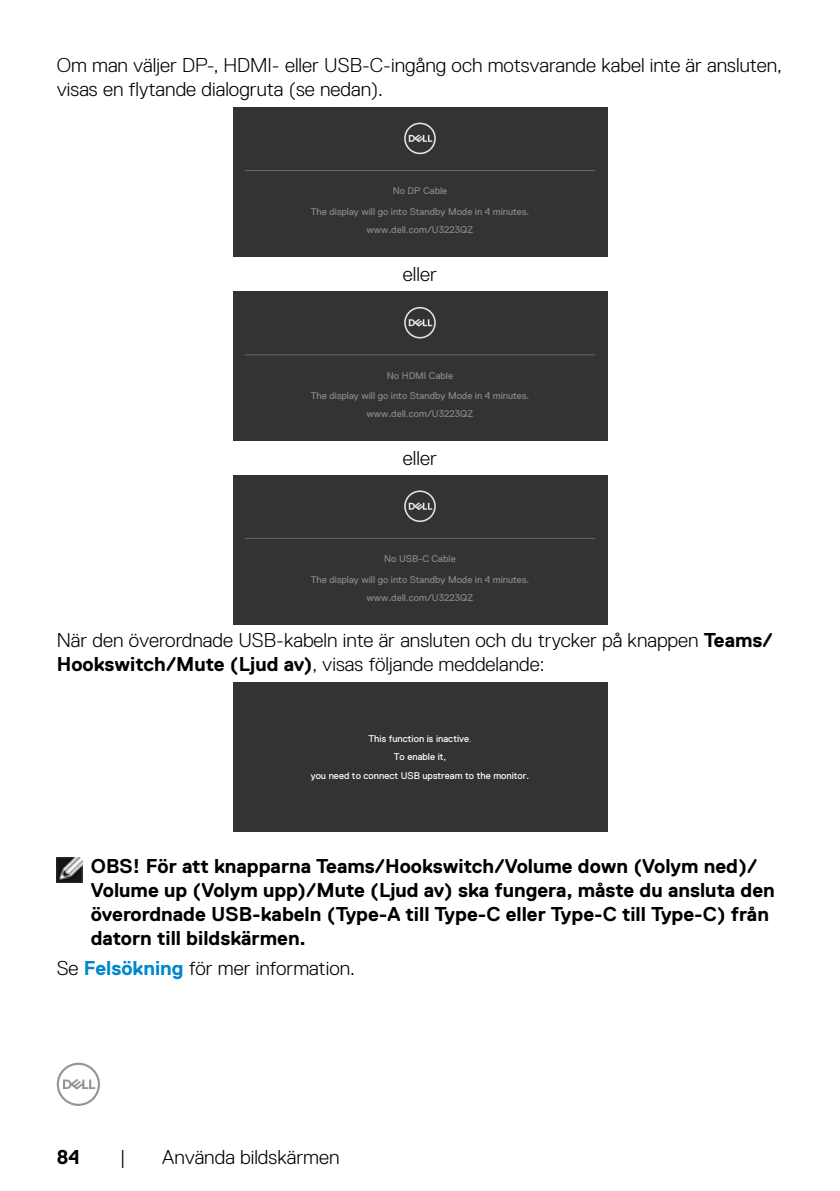
<style>
.page{position:relative;width:840px;height:1191px;background:#fff}
.page>*{position:absolute;margin:0;border:0;box-sizing:border-box;transform-origin:0 0}
.t1{font:300 20px/24px "Dell Replica";color:#000}
.t2{font:700 20px/24px "Dell Replica";color:#000}
.t3{font:9.8px/20.2px "Dell Replica";color:#888;text-align:center}
.t4{font:9.8px/18.4px "Dell Replica";color:#fff;text-align:center}
.s1{font-weight:700}
.s2{font-family:"Adobe Song Std";font-weight:300}
.s3{font-weight:700;color:#0087cb}
</style>
<div class="page">
<svg style="left:57px;top:1062px;width:43px;height:44px"></svg>
<div style="left:233px;top:107px;width:373px;height:150px;background:#333"></div>
<hr style="left:244px;top:170px;width:351px;height:1px;background:#666">
<svg style="left:404px;top:123px;width:31px;height:31px"></svg>
<div style="left:233px;top:291px;width:373px;height:150px;background:#333"></div>
<hr style="left:244px;top:354px;width:351px;height:1px;background:#666">
<svg style="left:404px;top:307px;width:31px;height:31px"></svg>
<div style="left:233px;top:474px;width:373px;height:150px;background:#333"></div>
<hr style="left:244px;top:538px;width:351px;height:1px;background:#666">
<svg style="left:404px;top:490px;width:31px;height:32px"></svg>
<div style="left:233px;top:682px;width:373px;height:149px;background:#333"></div>
<img style="left:57px;top:857px;width:25px;height:25px">
<p class="t1" style="left:57px;top:53px;width:726px">Om man väljer DP-, HDMI- eller USB-C-ingång och motsvarande kabel inte är ansluten, visas en flytande dialogruta (se nedan).</p>
<p class="t3" style="left:310px;top:181px;width:220px">No DP Cable<br>The display will go into Standby Mode in 4 minutes.</p>
<p class="t3" style="left:366px;top:220px;width:108px">www.dell.com/U3223QZ</p>
<p class="t1" style="left:403px;top:262px;width:35px">eller</p>
<p class="t3" style="left:310px;top:365px;width:220px">No HDMI Cable<br>The display will go into Standby Mode in 4 minutes.</p>
<p class="t3" style="left:366px;top:404px;width:108px">www.dell.com/U3223QZ</p>
<p class="t1" style="left:403px;top:446px;width:35px">eller</p>
<p class="t3" style="left:310px;top:549px;width:220px">No USB-C Cable<br>The display will go into Standby Mode in 4 minutes.</p>
<p class="t3" style="left:366px;top:587px;width:108px">www.dell.com/U3223QZ</p>
<p class="t1" style="left:57px;top:628px;width:717px">När den överordnade USB-kabeln inte är ansluten och du trycker på knappen <span class="s1">Teams/<br>Hookswitch/Mute (Ljud av)</span>, visas följande meddelande:</p>
<p class="t4" style="left:310px;top:729px;width:220px">This function is inactive<span class="s2">.<br></span>To enable it,<br>you need to connect USB upstream to the monitor.</p>
<p class="t2" style="left:91px;top:854px;width:685px">OBS! För att knapparna Teams/Hookswitch/Volume down (Volym ned)/ Volume up (Volym upp)/Mute (Ljud av) ska fungera, måste du ansluta den överordnade USB-kabeln (Type-A till Type-C eller Type-C till Type-C) från datorn till bildskärmen.</p>
<p class="t1" style="left:57px;top:955px;width:299px">Se <span class="s3">Felsökning</span> för mer information.</p>
<p class="t2" style="left:57px;top:1145px;width:24px">84</p>
<p class="t1" style="left:120px;top:1145px;width:7px">|</p>
<p class="t1" style="left:162px;top:1145px;width:178px">Använda bildskärmen</p>
</div>
